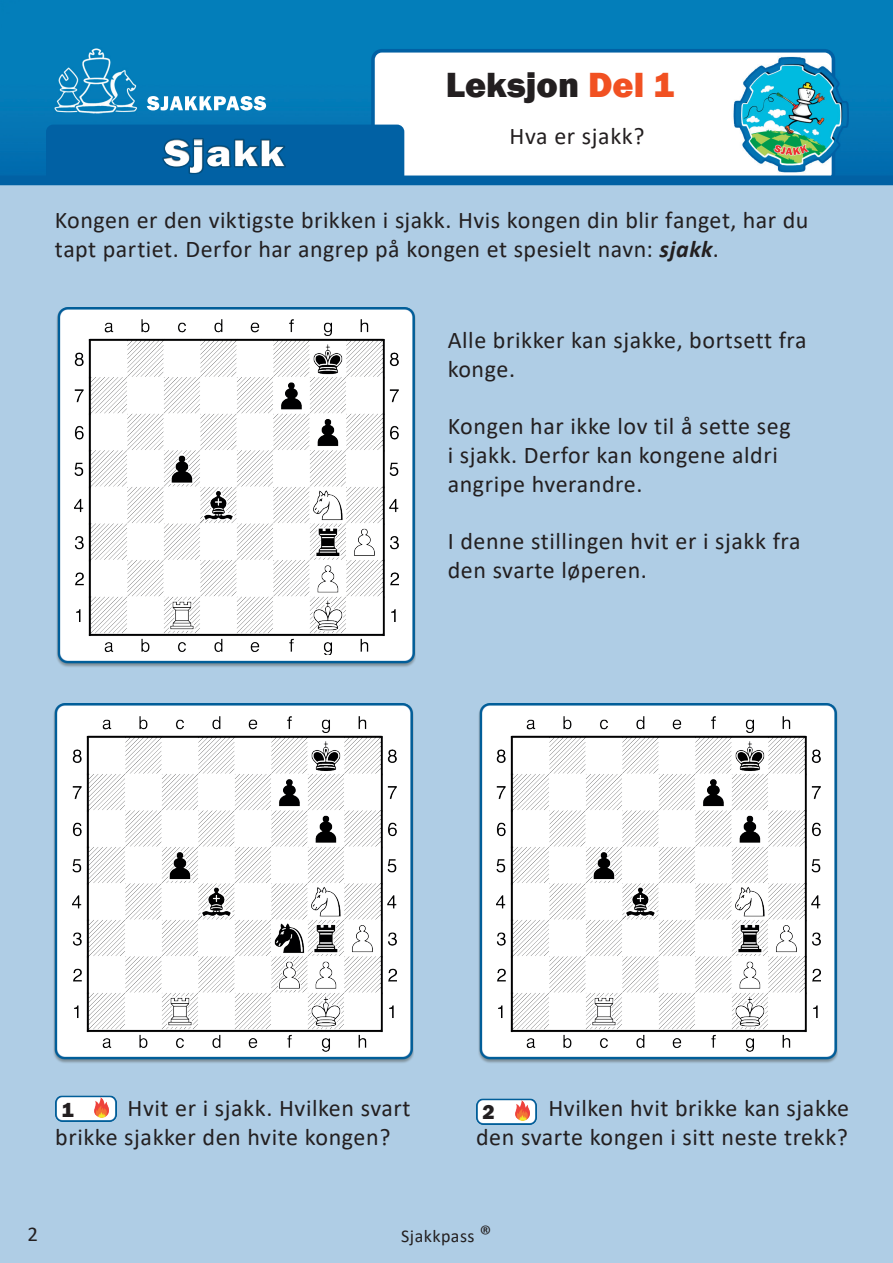
<style>
.page{position:relative;width:893px;height:1263px;background:#fff}
.page>*{position:absolute;margin:0;border:0;box-sizing:border-box;transform-origin:0 0}
.t1{font:800 36px "Franklin Gothic";color:#231f20}
.t2{font:24px/28.8px "Calibri";letter-spacing:.025em;color:#231f20}
.t3{font:800 21px "Franklin Gothic";color:#231f20}
.t4{font:21px "Calibri";color:#231f20}
.t5{font:18px "Calibri";letter-spacing:.025em;color:#231f20}
.s1{color:#f15122}
.s2{font-weight:700;font-style:italic}
.s3{font-size:24px}
</style>
<div class="page">
<img style="left:0;top:0;width:893px;height:1263px">
<img style="left:371px;top:49px;width:464px;height:135px">
<div style="left:46px;top:125px;width:358px;height:58px;background:#0161a4"></div>
<img style="left:162px;top:138px;width:124px;height:36px">
<img style="left:54px;top:307px;width:361px;height:361px">
<img style="left:52px;top:703px;width:361px;height:361px">
<img style="left:476px;top:703px;width:361px;height:361px">
<img style="left:74px;top:319px;width:325px;height:336px">
<img style="left:73px;top:717px;width:324px;height:334px">
<img style="left:497px;top:717px;width:324px;height:334px">
<img style="left:55px;top:1096px;width:61px;height:26px">
<img style="left:94px;top:1098px;width:15px;height:20px">
<img style="left:476px;top:1098px;width:61px;height:26px">
<img style="left:515px;top:1100px;width:15px;height:20px">
<h1 class="t1" style="left:446px;top:62px;width:230px">Leksjon <span class="s1">Del 1</span></h1>
<p class="t2" style="left:510px;top:121px;width:136px">Hva er sjakk?</p>
<p class="t2" style="left:55px;top:205px;width:755px">Kongen er den viktigste brikken i sjakk. Hvis kongen din blir fanget, har du tapt partiet. Derfor har angrep på kongen et spesielt navn: <span class="s2">sjakk</span>.</p>
<p class="t2" style="left:448px;top:325px;width:360px">Alle brikker kan sjakke, bortsett fra konge.</p>
<p class="t2" style="left:448px;top:411px;width:344px">Kongen har ikke lov til å sette seg i sjakk. Derfor kan kongene aldri angripe hverandre.</p>
<p class="t2" style="left:448px;top:526px;width:354px">I denne stillingen hvit er i sjakk fra den svarte løperen.</p>
<p class="t2" style="left:55px;top:1093px;width:357px;text-indent:72px">Hvit er i sjakk. Hvilken svart brikke sjakker den hvite kongen?</p>
<p class="t2" style="left:476px;top:1093px;width:375px;text-align:right">Hvilken hvit brikke kan sjakke<br>den svarte kongen i sitt neste trekk?</p>
<p class="t3" style="left:62px;top:1096px;width:14px">1</p>
<p class="t3" style="left:482px;top:1098px;width:14px">2</p>
<p class="t4" style="left:28px;top:1219px;width:12px">2</p>
<p class="t5" style="left:401px;top:1224px;width:92px">Sjakkpass <span class="s3">®</span></p>
</div>
